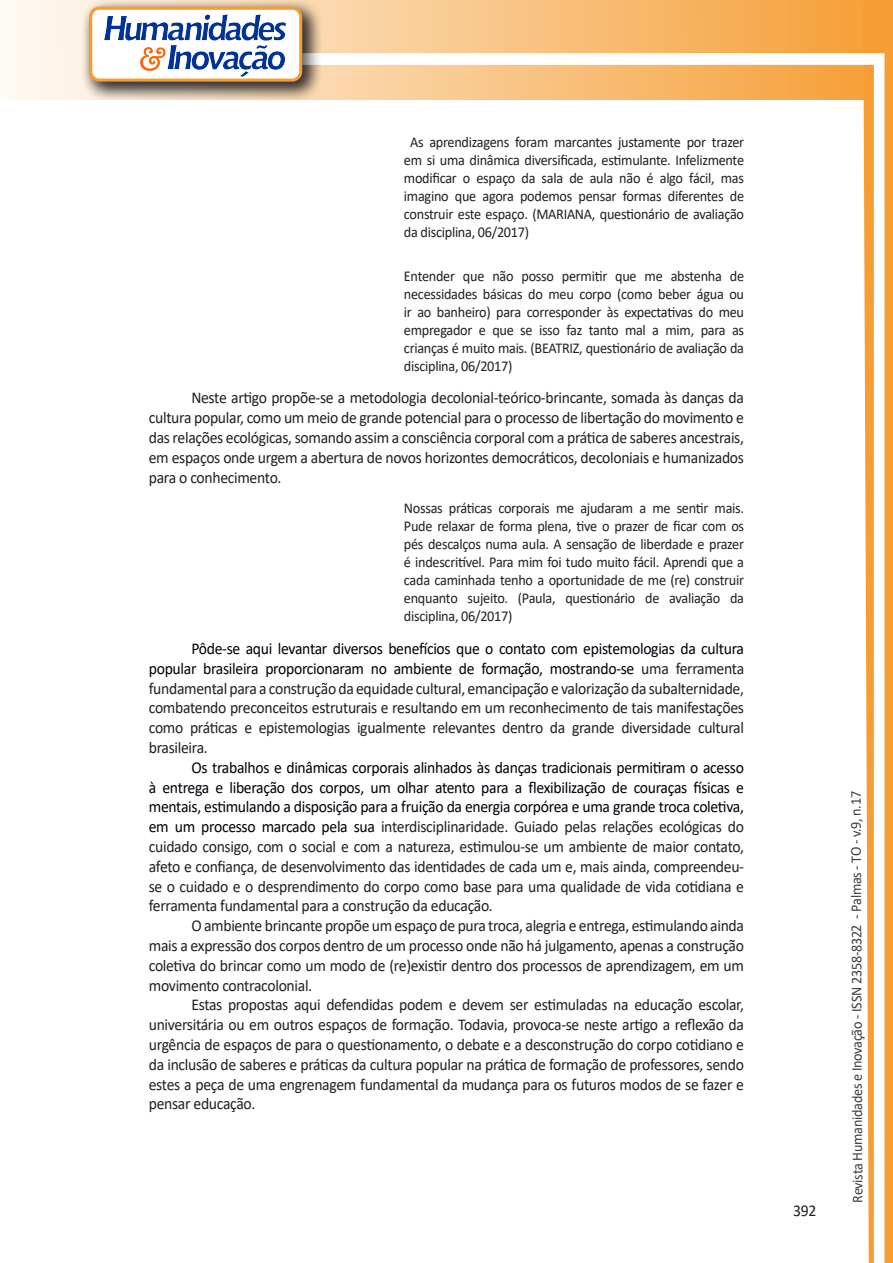
<style>
.page{position:relative;width:893px;height:1263px;background:#fff}
.page>*{position:absolute;margin:0;border:0;box-sizing:border-box;transform-origin:0 0}
.texto{font:16.5px/19.8px "Calibri";letter-spacing:-.02em;color:#231f20;text-align:justify;scale:.95 1}
.citacao{font:15px/18px "Calibri";letter-spacing:-.02em;color:#231f20;text-align:justify;scale:.95 1}
.t1{font:15px "Calibri";letter-spacing:-.025em;color:#3e3e3f;scale:.95 1}
.s1{color:#00000a}
</style>
<div class="page">
<svg style="left:5px;top:0;width:858px;height:100px;background:#f9c484"></svg>
<div style="left:302px;top:53px;width:582px;height:12px;background:#fff;border:2px solid #fff"></div>
<svg style="left:863px;top:0;width:30px;height:1263px"></svg>
<div style="left:81px;top:0;width:241px;height:102px;background:#231f20;opacity:.75"></div>
<div style="left:91px;top:8px;width:210px;height:72px;background:#fff;border-radius:9px"></div>
<img style="left:104px;top:14px;width:181px;height:62px">
<div style="left:89px;top:7px;width:213px;height:75px;border:3px solid #f69e34;border-radius:9px"></div>
<p class="citacao" style="left:404px;top:133px;width:360px;text-indent:6px">As aprendizagens foram marcantes justamente por trazer em si uma dinâmica diversificada, estimulante. Infelizmente modificar o espaço da sala de aula não é algo fácil, mas imagino que agora podemos pensar formas diferentes de construir este espaço. (MARIANA, questionário de avaliação da disciplina, 06/2017)</p>
<p class="citacao" style="left:404px;top:266px;width:360px">Entender que não posso permitir que me abstenha de necessidades básicas do meu corpo (como beber água ou ir ao banheiro) para corresponder às expectativas do meu empregador e que se isso faz tanto mal a mim, para as crianças é muito mais. (BEATRIZ, questionário de avaliação da disciplina, 06/2017)</p>
<p class="texto" style="left:149px;top:388px;width:628px;text-indent:43px">Neste artigo propõe-se a metodologia decolonial-teórico-brincante, somada às danças da cultura popular, como um meio de grande potencial para o processo de libertação do movimento e das relações ecológicas, somando assim a consciência corporal com a prática de saberes ancestrais, em espaços onde urgem a abertura de novos horizontes democráticos, decoloniais e humanizados para o conhecimento.</p>
<p class="citacao" style="left:404px;top:499px;width:360px">Nossas práticas corporais me ajudaram a me sentir mais.<br>Pude relaxar de forma plena, tive o prazer de ficar com os pés descalços numa aula. A sensação de liberdade e prazer é indescritível. Para mim foi tudo muito fácil. Aprendi que a cada caminhada tenho a oportunidade de me (re) construir enquanto sujeito. (Paula, questionário de avaliação da disciplina, 06/2017)</p>
<p class="texto" style="left:149px;top:638px;width:628px;text-indent:43px"><span class="s1">Pôde-se aqui levantar diversos benefícios que o contato com epistemologias da cultura popular brasileira proporcionaram no ambiente de formação, mostrando-se</span> uma ferramenta fundamental para a construção da equidade cultural, emancipação e valorização da subalternidade, combatendo preconceitos estruturais e resultando em um reconhecimento de tais manifestações como práticas e epistemologias igualmente relevantes dentro da grande diversidade cultural brasileira.</p>
<p class="texto" style="left:149px;top:757px;width:628px;text-indent:43px"><span class="s1">Os trabalhos e dinâmicas corporais alinhados às danças tradicionais permitiram o acesso à entrega e liberação dos corpos, um olhar atento para a flexibilização de couraças físicas e mentais, estimulando a disposição para a fruição da energia corpórea e uma grande troca coletiva, em um processo marcado pela sua</span> interdisciplinaridade. Guiado pelas relações ecológicas do cuidado consigo, com o social e com a natureza, estimulou-se um ambiente de maior contato, afeto e confiança, de desenvolvimento das identidades de cada um e, mais ainda, compreendeu&shy;se o cuidado e o desprendimento do corpo como base para uma qualidade de vida cotidiana e ferramenta fundamental para a construção da educação.</p>
<p class="texto" style="left:149px;top:915px;width:628px;text-indent:43px">O ambiente brincante propõe um espaço de pura troca, alegria e entrega, estimulando ainda mais a expressão dos corpos dentro de um processo onde não há julgamento, apenas a construção coletiva do brincar como um modo de (re)existir dentro dos processos de aprendizagem, em um movimento contracolonial.</p>
<p class="texto" style="left:149px;top:995px;width:628px;text-indent:43px">Estas propostas aqui defendidas podem e devem ser estimuladas na educação escolar, universitária ou em outros espaços de formação. Todavia, provoca-se neste artigo a reflexão da urgência de espaços de para o questionamento, o debate e a desconstrução do corpo cotidiano e da inclusão de saberes e práticas da cultura popular na prática de formação de professores, sendo estes a peça de uma engrenagem fundamental da mudança para os futuros modos de se fazer e pensar educação.</p>
<p class="texto" style="left:793px;top:1200px;width:26px">392</p>
<p class="t1" style="left:846px;top:1203px;width:435px;rotate:-90deg">Revista Humanidades e Inovação - ISSN 2358-8322 - Palmas - TO - v.9, n.17</p>
</div>
